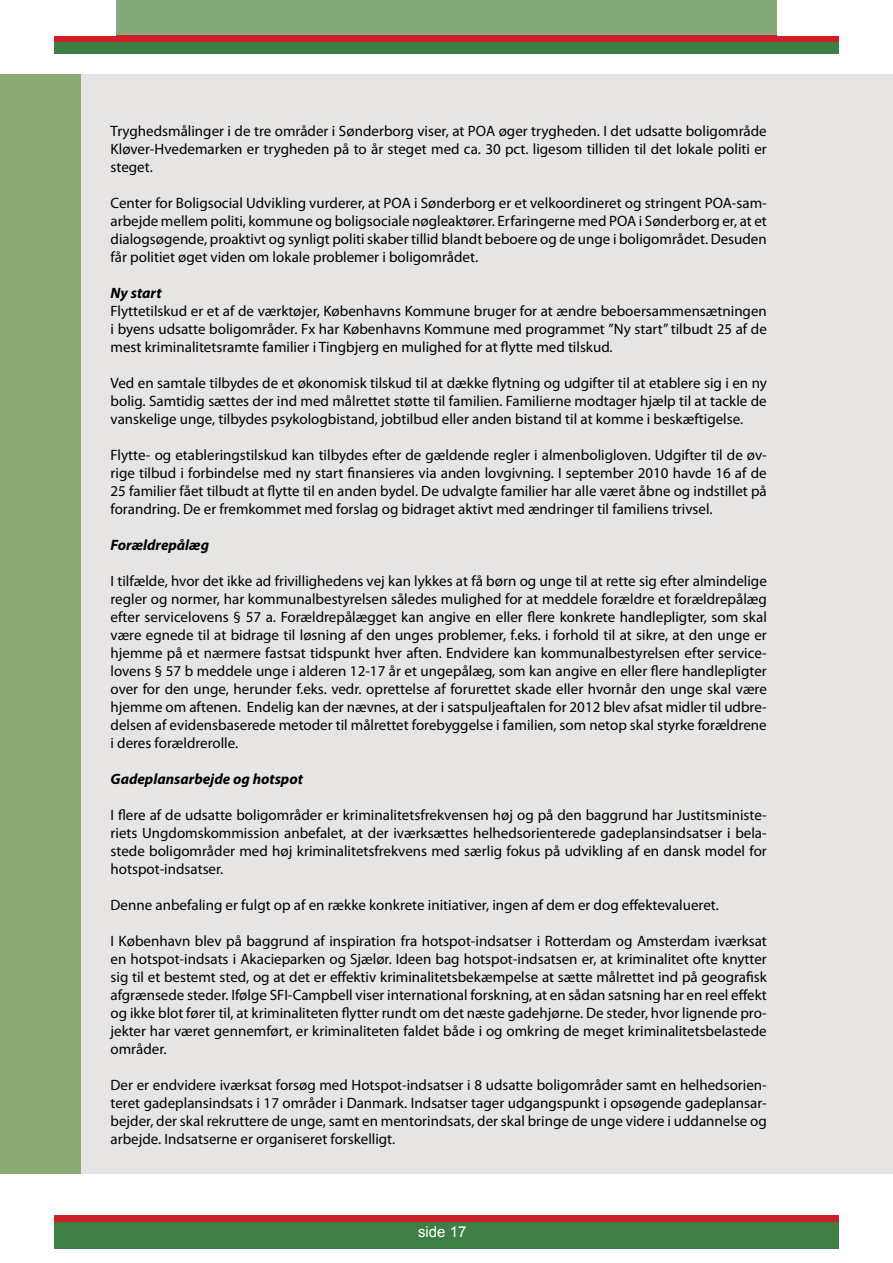
<style>
.page{position:relative;width:893px;height:1263px;background:#fff}
.page>*{position:absolute;margin:0;border:0;box-sizing:border-box;transform-origin:0 0}
.t1{font:15px/18px "Myriad Pro";color:#000;text-align:justify}
.t2{font:italic 700 15px "Myriad Pro";color:#000}
.t3{font:15px "Arial";color:#fff}
</style>
<div class="page">
<div style="left:54px;top:0;width:785px;height:36px;background:#84a97a"></div>
<div style="left:54px;top:40px;width:785px;height:14px;background:#3e7f45"></div>
<div style="left:54px;top:36px;width:785px;height:6px;background:#cf2027"></div>
<div style="left:778px;top:0;width:115px;height:36px;background:#fff"></div>
<div style="left:0;top:0;width:116px;height:36px;background:#fff"></div>
<div style="left:54px;top:1221px;width:785px;height:27px;background:#3e7f45"></div>
<div style="left:54px;top:1215px;width:785px;height:6px;background:#cf2027"></div>
<div style="left:81px;top:74px;width:812px;height:1100px;background:#e7e5e4"></div>
<div style="left:0;top:74px;width:81px;height:1100px;background:#8baa74"></div>
<p class="t1" style="left:111px;top:121px;width:658px">Tryghedsmålinger i de tre områder i Sønderborg viser, at POA øger trygheden. I det udsatte boligområde Kløver-Hvedemarken er trygheden på to år steget med ca. 30 pct. ligesom tilliden til det lokale politi er steget.</p>
<p class="t1" style="left:111px;top:193px;width:658px">Center for Boligsocial Udvikling vurderer, at POA i Sønderborg er et velkoordineret og stringent POA-sam&shy;arbejde mellem politi, kommune og boligsociale nøgleaktører. Erfaringerne med POA i Sønderborg er, at et dialogsøgende, proaktivt og synligt politi skaber tillid blandt beboere og de unge i boligområdet. Desuden får politiet øget viden om lokale problemer i boligområdet.</p>
<p class="t2" style="left:111px;top:283px;width:53px">Ny start</p>
<p class="t1" style="left:111px;top:301px;width:658px">Flyttetilskud er et af de værktøjer, Københavns Kommune bruger for at ændre beboersammensætningen i byens udsatte boligområder. Fx har Københavns Kommune med programmet ”Ny start” tilbudt 25 af de mest kriminalitetsramte familier i Tingbjerg en mulighed for at flytte med tilskud.</p>
<p class="t1" style="left:111px;top:373px;width:658px">Ved en samtale tilbydes de et økonomisk tilskud til at dække flytning og udgifter til at etablere sig i en ny bolig. Samtidig sættes der ind med målrettet støtte til familien. Familierne modtager hjælp til at tackle de vanskelige unge, tilbydes psykologbistand, jobtilbud eller anden bistand til at komme i beskæftigelse.</p>
<p class="t1" style="left:111px;top:445px;width:658px">Flytte- og etableringstilskud kan tilbydes efter de gældende regler i almenboligloven. Udgifter til de øv&shy;rige tilbud i forbindelse med ny start finansieres via anden lovgivning. I september 2010 havde 16 af de 25 familier fået tilbudt at flytte til en anden bydel. De udvalgte familier har alle været åbne og indstillet på forandring. De er fremkommet med forslag og bidraget aktivt med ændringer til familiens trivsel.</p>
<p class="t2" style="left:111px;top:535px;width:100px">Forældrepålæg</p>
<p class="t1" style="left:111px;top:571px;width:658px">I tilfælde, hvor det ikke ad frivillighedens vej kan lykkes at få børn og unge til at rette sig efter almindelige regler og normer, har kommunalbestyrelsen således mulighed for at meddele forældre et forældrepålæg efter servicelovens § 57 a. Forældrepålægget kan angive en eller flere konkrete handlepligter, som skal være egnede til at bidrage til løsning af den unges problemer, f.eks. i forhold til at sikre, at den unge er hjemme på et nærmere fastsat tidspunkt hver aften. Endvidere kan kommunalbestyrelsen efter service&shy;lovens § 57 b meddele unge i alderen 12-17 år et ungepålæg, som kan angive en eller flere handlepligter over for den unge, herunder f.eks. vedr. oprettelse af forurettet skade eller hvornår den unge skal være hjemme om aftenen. Endelig kan der nævnes, at der i satspuljeaftalen for 2012 blev afsat midler til udbre&shy;delsen af evidensbaserede metoder til målrettet forebyggelse i familien, som netop skal styrke forældrene i deres forældrerolle.</p>
<p class="t2" style="left:111px;top:769px;width:194px">Gadeplansarbejde og hotspot</p>
<p class="t1" style="left:111px;top:805px;width:658px">I flere af de udsatte boligområder er kriminalitetsfrekvensen høj og på den baggrund har Justitsministe&shy;riets Ungdomskommission anbefalet, at der iværksættes helhedsorienterede gadeplansindsatser i bela&shy;stede boligområder med høj kriminalitetsfrekvens med særlig fokus på udvikling af en dansk model for hotspot-indsatser.</p>
<p class="t1" style="left:111px;top:895px;width:610px">Denne anbefaling er fulgt op af en række konkrete initiativer, ingen af dem er dog effektevalueret.</p>
<p class="t1" style="left:111px;top:931px;width:658px">I København blev på baggrund af inspiration fra hotspot-indsatser i Rotterdam og Amsterdam iværksat en hotspot-indsats i Akacieparken og Sjælør. Ideen bag hotspot-indsatsen er, at kriminalitet ofte knytter sig til et bestemt sted, og at det er effektiv kriminalitetsbekæmpelse at sætte målrettet ind på geografisk afgrænsede steder. Ifølge SFI-Campbell viser international forskning, at en sådan satsning har en reel effekt og ikke blot fører til, at kriminaliteten flytter rundt om det næste gadehjørne. De steder, hvor lignende pro&shy;jekter har været gennemført, er kriminaliteten faldet både i og omkring de meget kriminalitetsbelastede områder.</p>
<p class="t1" style="left:111px;top:1075px;width:658px">Der er endvidere iværksat forsøg med Hotspot-indsatser i 8 udsatte boligområder samt en helhedsorien&shy;teret gadeplansindsats i 17 områder i Danmark. Indsatser tager udgangspunkt i opsøgende gadeplansar&shy;bejder, der skal rekruttere de unge, samt en mentorindsats, der skal bringe de unge videre i uddannelse og arbejde. Indsatserne er organiseret forskelligt.</p>
<p class="t3" style="left:418px;top:1222px;width:50px">side 17</p>
</div>
